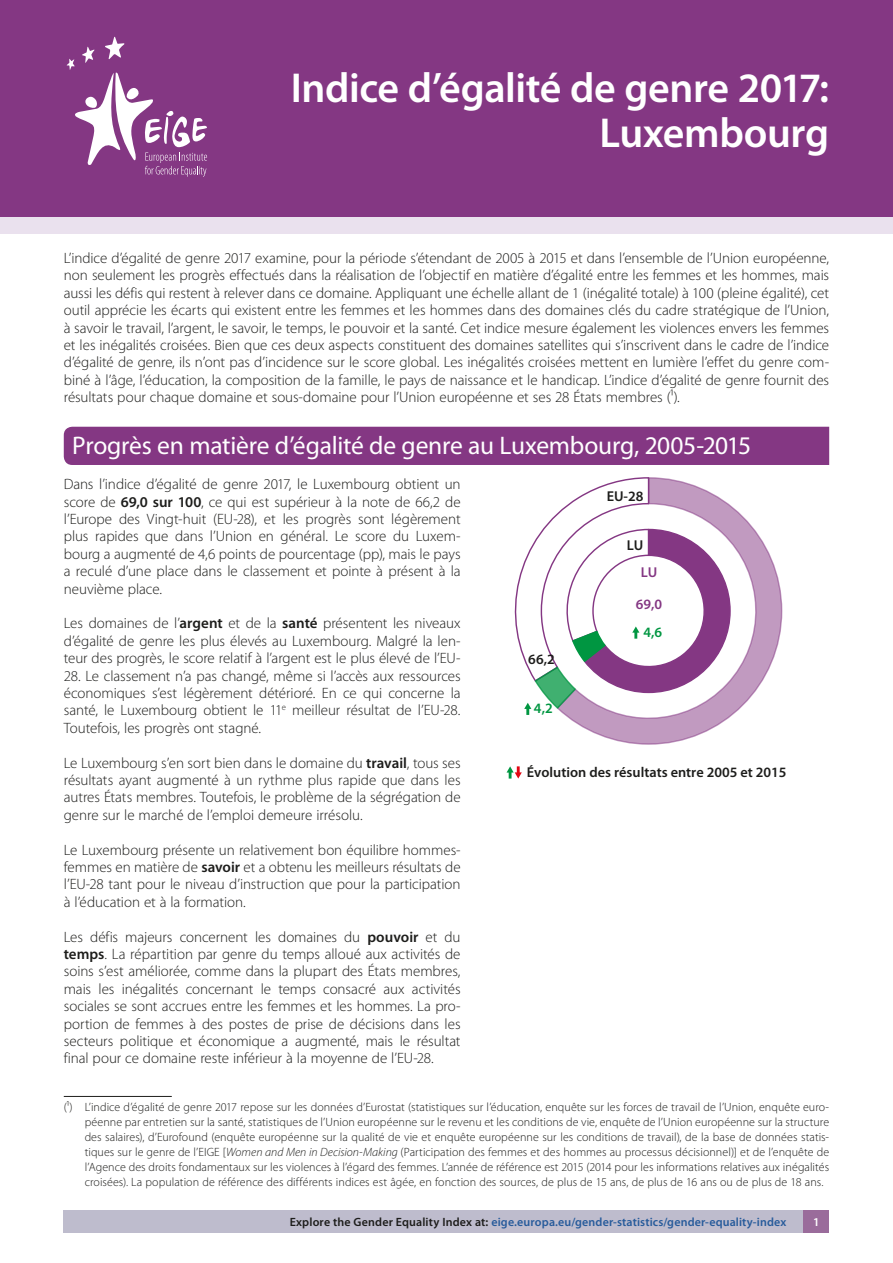
<style>
.page{position:relative;width:893px;height:1263px;background:#fff}
.page>*{position:absolute;margin:0;border:0;box-sizing:border-box;transform-origin:0 0}
.title_1_nn{font:600 42px/45px "Myriad Pro";letter-spacing:-.01em;color:#fff;text-align:right}
.title_2_nn_main{font:25.5px "Myriad Pro";letter-spacing:-.01em;color:#fff}
.body{font:300 15px/17.4px "Myriad Pro";letter-spacing:-.005em;color:#1d1d1b;text-align:justify}
.body_intro{font:300 15px/17.4px "Myriad Pro";letter-spacing:-.005em;color:#1d1d1b;text-align:justify}
.t1{font:600 14.4px "Myriad Pro";color:#1d1d1b}
.t2{font:600 14.4px/31.7px "Myriad Pro";color:#843783;text-align:center}
.t3{font:600 14.4px "Myriad Pro";color:#009641}
.footnotes{font:300 12px/15px "Myriad Pro";letter-spacing:.005em;color:#1d1d1b;text-align:justify}
.t4{font:600 12px "Myriad Pro";letter-spacing:.01em;color:#275b9b}
.t5{font:600 12px "Myriad Pro";color:#fff}
.s1{font-weight:600}
.s2{font-style:italic}
.s3{color:#1d1d1b}
</style>
<div class="page">
<div style="left:63px;top:1210px;width:764px;height:22px;background:#bebccd"></div>
<div style="left:804px;top:1210px;width:25px;height:22px;background:#9a6c9b"></div>
<div style="left:0;top:0;width:893px;height:218px;background:#843783"></div>
<hr style="left:64px;top:1096px;width:108px;height:1px;background:#1d1d1b">
<svg style="left:67px;top:37px;width:140px;height:140px"></svg>
<div style="left:0;top:218px;width:893px;height:16px;background:#eae1ee"></div>
<svg style="left:507px;top:766px;width:15px;height:12px"></svg>
<svg style="left:565px;top:506px;width:217px;height:239px"></svg>
<svg style="left:514px;top:477px;width:217px;height:238px"></svg>
<div style="left:64px;top:427px;width:765px;height:38px;background:#843783"></div>
<p class="title_1_nn" style="left:291px;top:66px;width:540px">Indice d’égalité de genre 2017:<br>Luxembourg</p>
<p class="body_intro" style="left:64px;top:249px;width:767px">L’indice d’égalité de genre 2017 examine, pour la période s’étendant de 2005 à 2015 et dans l’ensemble de l’Union européenne, non seulement les progrès effectués dans la réalisation de l’objectif en matière d’égalité entre les femmes et les hommes, mais aussi les défis qui restent à relever dans ce domaine. Appliquant une échelle allant de 1 (inégalité totale) à 100 (pleine égalité), cet outil apprécie les écarts qui existent entre les femmes et les hommes dans des domaines clés du cadre stratégique de l’Union, à savoir le travail, l’argent, le savoir, le temps, le pouvoir et la santé. Cet indice mesure également les violences envers les femmes et les inégalités croisées. Bien que ces deux aspects constituent des domaines satellites qui s’inscrivent dans le cadre de l’indice d’égalité de genre, ils n’ont pas d’incidence sur le score global. Les inégalités croisées mettent en lumière l’effet du genre com&shy;biné à l’âge, l’éducation, la composition de la famille, le pays de naissance et le handicap. L’indice d’égalité de genre fournit des résultats pour chaque domaine et sous-domaine pour l’Union européenne et ses 28 États membres (1).</p>
<p class="title_2_nn_main" style="left:72px;top:430px;width:680px">Progrès en matière d’égalité de genre au Luxembourg, 2005-2015</p>
<p class="body" style="left:64px;top:476px;width:398px">Dans l’indice d’égalité de genre 2017, le Luxembourg obtient un score de <span class="s1">69,0 sur 100</span>, ce qui est supérieur à la note de 66,2 de l’Europe des Vingt-huit (EU-28), et les progrès sont légèrement plus rapides que dans l’Union en général. Le score du Luxem&shy;bourg a augmenté de 4,6 points de pourcentage (pp), mais le pays a reculé d’une place dans le classement et pointe à présent à la neuvième place.</p>
<p class="body" style="left:64px;top:615px;width:398px">Les domaines de l’<span class="s1">argent</span> et de la <span class="s1">santé</span> présentent les niveaux d’égalité de genre les plus élevés au Luxembourg. Malgré la len&shy;teur des progrès, le score relatif à l’argent est le plus élevé de l’EU-</p>
<p class="body" style="left:64px;top:667px;width:398px">28. Le classement n’a pas changé, même si l’accès aux ressources économiques s’est légèrement détérioré. En ce qui concerne la santé, le Luxembourg obtient le 11<sup>e</sup> meilleur résultat de l’EU-28.<br>Toutefois, les progrès ont stagné.</p>
<p class="body" style="left:64px;top:754px;width:398px">Le Luxembourg s’en sort bien dans le domaine du <span class="s1">travail</span>, tous ses résultats ayant augmenté à un rythme plus rapide que dans les autres États membres. Toutefois, le problème de la ségrégation de genre sur le marché de l’emploi demeure irrésolu.</p>
<p class="body" style="left:64px;top:841px;width:398px">Le Luxembourg présente un relativement bon équilibre hommes&shy;femmes en matière de <span class="s1">savoir</span> et a obtenu les meilleurs résultats de l’EU-28 tant pour le niveau d’instruction que pour la participation à l’éducation et à la formation.</p>
<p class="body" style="left:64px;top:928px;width:398px">Les défis majeurs concernent les domaines du <span class="s1">pouvoir</span> et du <span class="s1">temps</span>. La répartition par genre du temps alloué aux activités de soins s’est améliorée, comme dans la plupart des États membres, mais les inégalités concernant le temps consacré aux activités sociales se sont accrues entre les femmes et les hommes. La pro&shy;portion de femmes à des postes de prise de décisions dans les secteurs politique et économique a augmenté, mais le résultat final pour ce domaine reste inférieur à la moyenne de l’EU-28.</p>
<p class="t1" style="left:607px;top:487px;width:38px">EU-28</p>
<p class="t1" style="left:627px;top:536px;width:18px">LU</p>
<p class="t2" style="left:636px;top:556px;width:28px">LU<br>69,0</p>
<p class="t3" style="left:643px;top:623px;width:20px">4,6</p>
<p class="t1" style="left:528px;top:650px;width:28px">66,2</p>
<p class="t3" style="left:534px;top:699px;width:20px">4,2</p>
<p class="t1" style="left:527px;top:763px;width:261px">Évolution des résultats entre 2005 et 2015</p>
<p class="footnotes" style="left:85px;top:1100px;width:746px;text-indent:-21px">(1) L’indice d’égalité de genre 2017 repose sur les données d’Eurostat (statistiques sur l’éducation, enquête sur les forces de travail de l’Union, enquête euro&shy;péenne par entretien sur la santé, statistiques de l’Union européenne sur le revenu et les conditions de vie, enquête de l’Union européenne sur la structure des salaires), d’Eurofound (enquête européenne sur la qualité de vie et enquête européenne sur les conditions de travail), de la base de données statis&shy;tiques sur le genre de l’EIGE [<span class="s2">Women and Men in Decision-Making</span> (Participation des femmes et des hommes au processus décisionnel)] et de l’enquête de l’Agence des droits fondamentaux sur les violences à l’égard des femmes. L’année de référence est 2015 (2014 pour les informations relatives aux inégalités croisées). La population de référence des différents indices est âgée, en fonction des sources, de plus de 15 ans, de plus de 16 ans ou de plus de 18 ans.</p>
<p class="t4" style="left:290px;top:1215px;width:498px"><span class="s3">Explore the Gender Equality Index at:</span> eige.europa.eu/gender-statistics/gender-equality-index</p>
<p class="t5" style="left:813px;top:1215px;width:8px">1</p>
</div>
